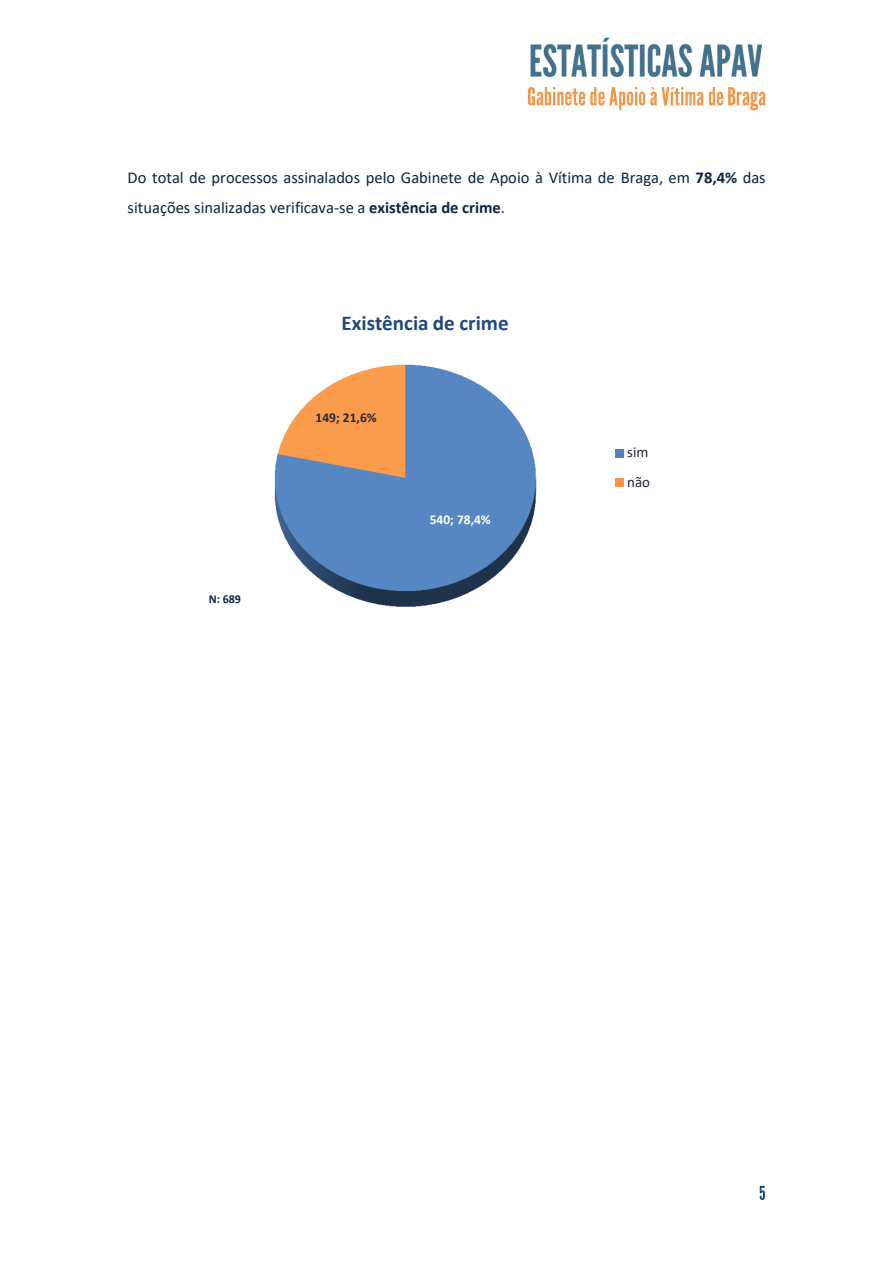
<style>
.page{position:relative;width:893px;height:1263px;background:#fff}
.page>*{position:absolute;margin:0;border:0;box-sizing:border-box;transform-origin:0 0}
.t1{font:700 21.15px "Calibri";color:#1f497d}
.t2{font:16.5px/30.3px "Calibri";color:#0f243e}
.t3{font:15px/29.1px "Calibri";color:#222a35}
.t4{font:700 13.5px "Calibri";color:#fff}
.t5{font:700 13.5px "Calibri";color:#222a35}
.t6{font:700 12px "Calibri";color:#10253f}
.s1{font-weight:700}
</style>
<div class="page">
<img style="left:528px;top:87px;width:8px;height:19px">
<img style="left:536px;top:87px;width:188px;height:24px">
<img style="left:728px;top:87px;width:38px;height:24px">
<img style="left:759px;top:1185px;width:7px;height:15px">
<img style="left:530px;top:37px;width:233px;height:41px">
<img style="left:274px;top:364px;width:350px;height:243px">
<div style="left:615px;top:449px;width:8px;height:8px;background:#4f81bd"></div>
<div style="left:615px;top:478px;width:8px;height:8px;background:#f79646"></div>
<p class="t2" style="left:128px;top:163px;width:640px">Do total de processos assinalados pelo Gabinete de Apoio à Vítima de Braga, em <span class="s1">78,4%</span> das situações sinalizadas verificava-se a <span class="s1">existência de crime</span>.</p>
<p class="t1" style="left:342px;top:314px;width:169px">Existência de crime</p>
<p class="t6" style="left:209px;top:594px;width:34px">N: 689</p>
<p class="t5" style="left:316px;top:412px;width:63px">149; 21,6%</p>
<p class="t4" style="left:430px;top:514px;width:63px">540; 78,4%</p>
<p class="t3" style="left:627px;top:439px;width:24px">sim não</p>
</div>
